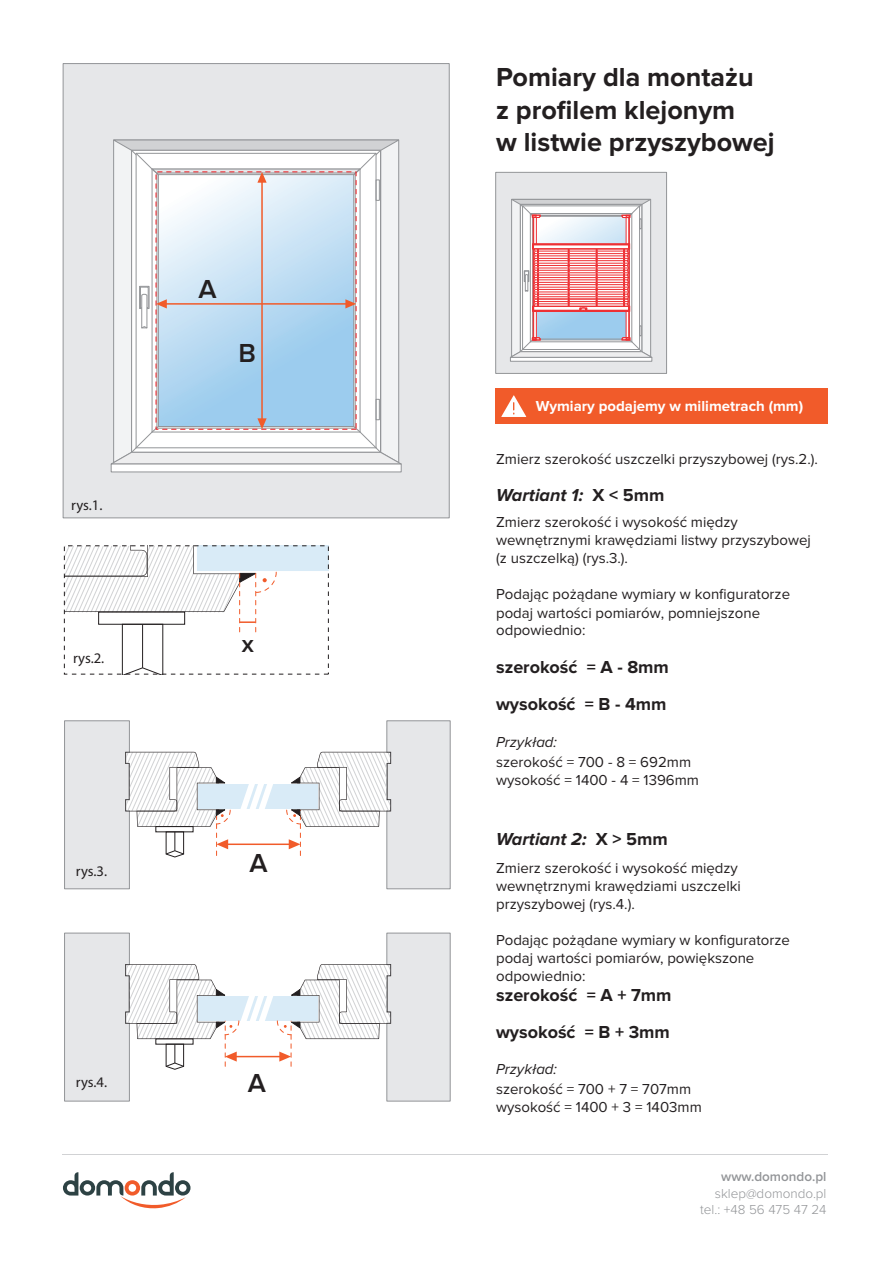
<style>
.page{position:relative;width:893px;height:1263px;background:#fff}
.page>*{position:absolute;margin:0;border:0;box-sizing:border-box;transform-origin:0 0}
.t1{font:700 27px/32.4px "Proxima Nova";color:#231f20}
.t2{font:600 27px "Proxima Nova";color:#231f20}
.t3{font:700 18px "Proxima Nova";color:#231f20}
.t4{font:italic 700 18px "Proxima Nova";color:#231f20}
.t5{font:15px/18px "Proxima Nova";color:#231f20}
.t6{font:700 15px "Proxima Nova";color:#fff}
.t7{font:italic 15px "Proxima Nova";color:#231f20}
.t8{font:14.7px "Myriad Pro";letter-spacing:.01em;color:#231f20}
.t9{font:300 13.5px/16.2px "Proxima Nova";color:#939598;text-align:right}
.t10{font:600 13.5px "Proxima Nova";color:#939598}
.s1{font-style:normal}
</style>
<div class="page">
<hr style="left:222px;top:843px;width:73px;height:2px;background:#f15b2a">
<div style="left:199px;top:784px;width:119px;height:25px;background:#d9ebf7"></div>
<svg style="left:240px;top:784px;width:33px;height:25px"></svg>
<svg style="left:64px;top:720px;width:167px;height:169px"></svg>
<svg style="left:286px;top:720px;width:165px;height:169px"></svg>
<svg style="left:63px;top:1172px;width:127px;height:37px"></svg>
<hr style="left:62px;top:1154px;width:766px;height:1px;background:#d1d2d4">
<div style="left:495px;top:388px;width:332px;height:36px;background:#f15b2a"></div>
<svg style="left:501px;top:395px;width:25px;height:22px"></svg>
<div style="left:63px;top:63px;width:386px;height:455px;background:#e6e7e9;border:1px solid #939598"></div>
<div style="left:113px;top:140px;width:286px;height:323px;background:#f2f3f4;border:1px solid #939598"></div>
<svg style="left:131px;top:183px;width:250px;height:235px"></svg>
<svg style="left:136px;top:153px;width:240px;height:295px;fill:#fff"></svg>
<svg style="left:160px;top:183px;width:192px;height:235px"></svg>
<div style="left:376px;top:180px;width:4px;height:21px;border:1px solid #939598"></div>
<div style="left:376px;top:399px;width:4px;height:21px;border:1px solid #939598"></div>
<div style="left:111px;top:464px;width:291px;height:8px;background:#fff;border:1px solid #939598"></div>
<div style="left:139px;top:286px;width:10px;height:23px;border:1px solid #939598"></div>
<div style="left:140px;top:287px;width:8px;height:21px;border:1px solid #939598"></div>
<svg style="left:141px;top:294px;width:6px;height:34px"></svg>
<hr style="left:165px;top:303px;width:183px;height:2px;background:#f15b2a">
<svg style="left:345px;top:299px;width:11px;height:9px"></svg>
<svg style="left:156px;top:299px;width:11px;height:9px"></svg>
<hr style="left:261px;top:179px;width:2px;height:243px;background:#f15b2a">
<svg style="left:110px;top:418px;width:292px;height:47px"></svg>
<svg style="left:113px;top:139px;width:287px;height:44px"></svg>
<div style="left:495px;top:172px;width:172px;height:202px;background:#e6e7e9;border:1px solid #939598"></div>
<svg style="left:510px;top:358px;width:142px;height:4px"></svg>
<svg style="left:510px;top:199px;width:143px;height:159px"></svg>
<svg style="left:66px;top:547px;width:261px;height:125px"></svg>
<svg style="left:64px;top:933px;width:387px;height:168px"></svg>
<p class="t8" style="left:71px;top:495px;width:33px">rys.1.</p>
<p class="t8" style="left:73px;top:649px;width:33px">rys.2.</p>
<p class="t8" style="left:76px;top:862px;width:33px">rys.3.</p>
<p class="t8" style="left:76px;top:1073px;width:33px">rys.4.</p>
<h1 class="t2" style="left:198px;top:273px;width:20px">A</h1>
<h1 class="t2" style="left:238px;top:338px;width:19px">B</h1>
<p class="t3" style="left:242px;top:636px;width:14px">X</p>
<h1 class="t2" style="left:249px;top:847px;width:20px">A</h1>
<h1 class="t2" style="left:248px;top:1068px;width:20px">A</h1>
<h1 class="t1" style="left:496px;top:62px;width:280px">Pomiary dla montażu<br>z profilem klejonym<br>w listwie przyszybowej</h1>
<p class="t6" style="left:536px;top:397px;width:269px">Wymiary podajemy w milimetrach (mm)</p>
<p class="t5" style="left:496px;top:450px;width:323px">Zmierz szerokość uszczelki przyszybowej (rys.2.).</p>
<p class="t4" style="left:496px;top:485px;width:170px">Wartiant 1: <span class="s1">X &lt; 5mm</span></p>
<p class="t5" style="left:496px;top:513px;width:316px">Zmierz szerokość i wysokość między wewnętrznymi krawędziami listwy przyszybowej (z uszczelką) (rys.3.).</p>
<p class="t5" style="left:496px;top:585px;width:295px;line-height:18.9px">Podając pożądane wymiary w konfiguratorze podaj wartości pomiarów, pomniejszone</p>
<p class="t5" style="left:496px;top:621px;width:91px">odpowiednio:</p>
<p class="t3" style="left:496px;top:657px;width:174px">szerokość = A - 8mm</p>
<p class="t3" style="left:496px;top:694px;width:172px">wysokość = B - 4mm</p>
<p class="t7" style="left:496px;top:734px;width:62px">Przykład:</p>
<p class="t5" style="left:496px;top:753px;width:204px">szerokość = 700 - 8 = 692mm wysokość = 1400 - 4 = 1396mm</p>
<p class="t4" style="left:496px;top:829px;width:173px">Wartiant 2: <span class="s1">X &gt; 5mm</span></p>
<p class="t5" style="left:496px;top:859px;width:246px">Zmierz szerokość i wysokość między wewnętrznymi krawędziami uszczelki przyszybowej (rys.4.).</p>
<p class="t5" style="left:496px;top:931px;width:295px">Podając pożądane wymiary w konfiguratorze podaj wartości pomiarów, powiększone odpowiednio:</p>
<p class="t3" style="left:496px;top:985px;width:177px">szerokość = A + 7mm</p>
<p class="t3" style="left:496px;top:1022px;width:175px">wysokość = B + 3mm</p>
<p class="t7" style="left:496px;top:1060px;width:62px">Przykład:</p>
<p class="t5" style="left:496px;top:1080px;width:207px">szerokość = 700 + 7 = 707mm wysokość = 1400 + 3 = 1403mm</p>
<p class="t10" style="left:721px;top:1169px;width:107px">www.domondo.pl</p>
<p class="t9" style="left:700px;top:1185px;width:128px">sklep@domondo.pl tel.: +48 56 475 47 24</p>
</div>
